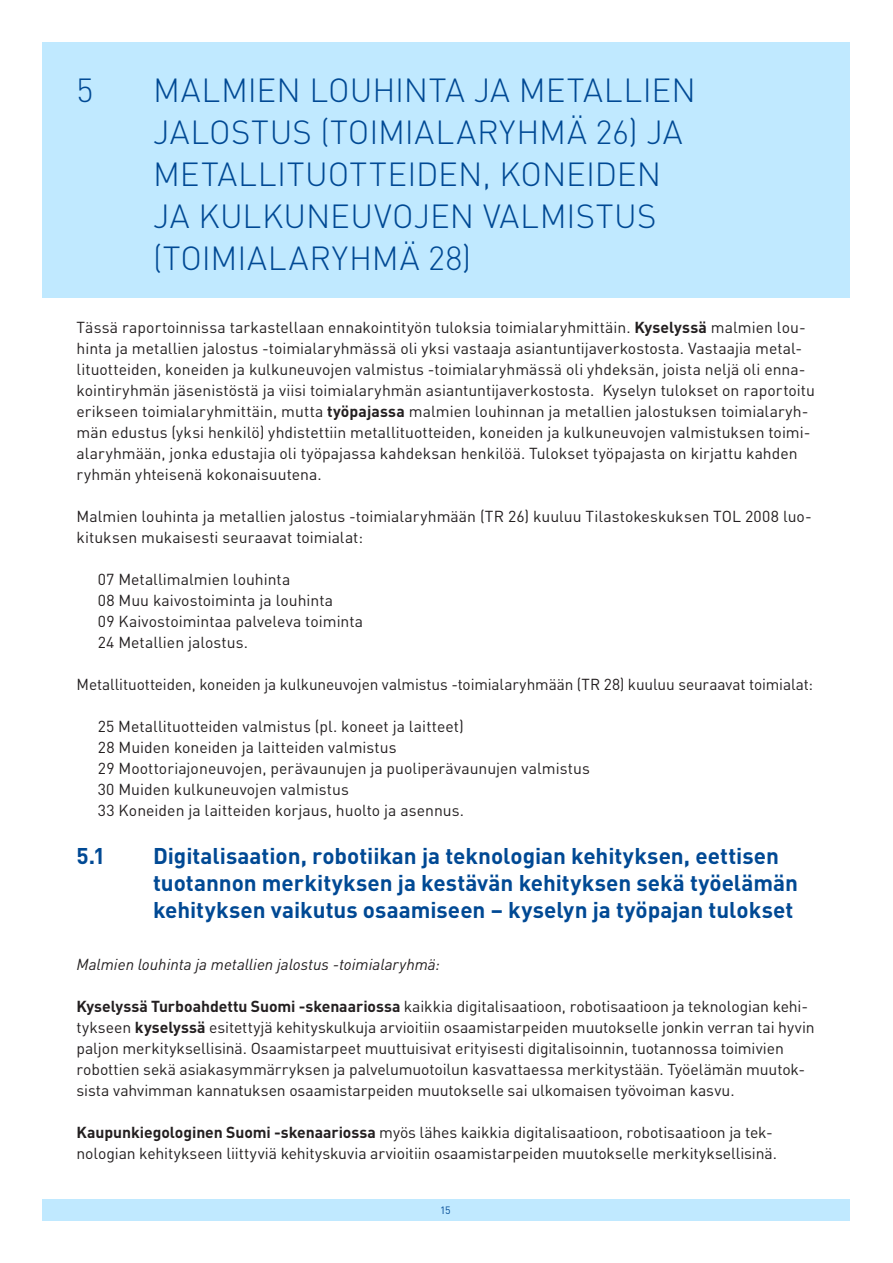
<style>
.page{position:relative;width:893px;height:1263px;background:#fff}
.page>*{position:absolute;margin:0;border:0;box-sizing:border-box;transform-origin:0 0}
.t1{font:300 33px/42px "DIN Pro";letter-spacing:.005em;color:#004994}
.t2{font:700 22.5px/27px "DIN Pro";color:#004994}
.t3{font:15.75px/21px "DIN Pro";color:#231f20}
.t4{font:italic 15.75px "DIN Pro";color:#231f20}
.t5{font:10.5px "DIN Pro";color:#004994}
.s1{font-weight:700}
</style>
<div class="page">
<div style="left:43px;top:1199px;width:807px;height:21px;background:#c0e9ff"></div>
<div style="left:43px;top:43px;width:807px;height:255px;background:#c0e9ff"></div>
<h1 class="t1" style="left:77px;top:67px;width:18px">5</h1>
<h1 class="t1" style="left:153px;top:67px;width:544px">MALMIEN LOUHINTA JA METALLIEN<br>JALOSTUS (TOIMIALARYHMÄ 26) JA<br>METALLITUOTTEIDEN, KONEIDEN<br>JA KULKUNEUVOJEN VALMISTUS (TOIMIALARYHMÄ 28)</h1>
<p class="t3" style="left:77px;top:316px;width:740px">Tässä raportoinnissa tarkastellaan ennakointityön tuloksia toimialaryhmittäin. <span class="s1">Kyselyssä</span> malmien lou&shy;hinta ja metallien jalostus -toimialaryhmässä oli yksi vastaaja asiantuntijaverkostosta. Vastaajia metal&shy;lituotteiden, koneiden ja kulkuneuvojen valmistus -toimialaryhmässä oli yhdeksän, joista neljä oli enna&shy;kointiryhmän jäsenistöstä ja viisi toimialaryhmän asiantuntijaverkostosta. Kyselyn tulokset on raportoitu erikseen toimialaryhmittäin, mutta <span class="s1">työpajassa</span> malmien louhinnan ja metallien jalostuksen toimialaryh&shy;män edustus (yksi henkilö) yhdistettiin metallituotteiden, koneiden ja kulkuneuvojen valmistuksen toimi&shy;alaryhmään, jonka edustajia oli työpajassa kahdeksan henkilöä. Tulokset työpajasta on kirjattu kahden ryhmän yhteisenä kokonaisuutena.</p>
<p class="t3" style="left:77px;top:505px;width:737px">Malmien louhinta ja metallien jalostus -toimialaryhmään (TR 26) kuuluu Tilastokeskuksen TOL 2008 luo&shy;kituksen mukaisesti seuraavat toimialat:</p>
<p class="t3" style="left:98px;top:568px;width:267px">07 Metallimalmien louhinta<br>08 Muu kaivostoiminta ja louhinta<br>09 Kaivostoimintaa palveleva toiminta<br>24 Metallien jalostus.</p>
<p class="t3" style="left:77px;top:673px;width:738px">Metallituotteiden, koneiden ja kulkuneuvojen valmistus -toimialaryhmään (TR 28) kuuluu seuraavat toimialat:</p>
<p class="t3" style="left:98px;top:715px;width:494px">25 Metallituotteiden valmistus (pl. koneet ja laitteet)<br>28 Muiden koneiden ja laitteiden valmistus<br>29 Moottoriajoneuvojen, perävaunujen ja puoliperävaunujen valmistus 30 Muiden kulkuneuvojen valmistus<br>33 Koneiden ja laitteiden korjaus, huolto ja asennus.</p>
<h2 class="t2" style="left:77px;top:841px;width:30px">5.1</h2>
<h2 class="t2" style="left:153px;top:841px;width:646px">Digitalisaation, robotiikan ja teknologian kehityksen, eettisen tuotannon merkityksen ja kestävän kehityksen sekä työelämän kehityksen vaikutus osaamiseen – kyselyn ja työpajan tulokset</h2>
<p class="t4" style="left:77px;top:955px;width:365px">Malmien louhinta ja metallien jalostus -toimialaryhmä:</p>
<p class="t3" style="left:77px;top:995px;width:740px"><span class="s1">Kyselyssä Turboahdettu Suomi -skenaariossa</span> kaikkia digitalisaatioon, robotisaatioon ja teknologian kehi&shy;tykseen <span class="s1">kyselyssä</span> esitettyjä kehityskulkuja arvioitiin osaamistarpeiden muutokselle jonkin verran tai hyvin paljon merkityksellisinä. Osaamistarpeet muuttuisivat erityisesti digitalisoinnin, tuotannossa toimivien robottien sekä asiakasymmärryksen ja palvelumuotoilun kasvattaessa merkitystään. Työelämän muutok&shy;sista vahvimman kannatuksen osaamistarpeiden muutokselle sai ulkomaisen työvoiman kasvu.</p>
<p class="t3" style="left:77px;top:1121px;width:702px"><span class="s1">Kaupunkiegologinen Suomi -skenaariossa</span> myös lähes kaikkia digitalisaatioon, robotisaatioon ja tek&shy;nologian kehitykseen liittyviä kehityskuvia arvioitiin osaamistarpeiden muutokselle merkityksellisinä.</p>
<p class="t5" style="left:440px;top:1203px;width:12px">15</p>
</div>
